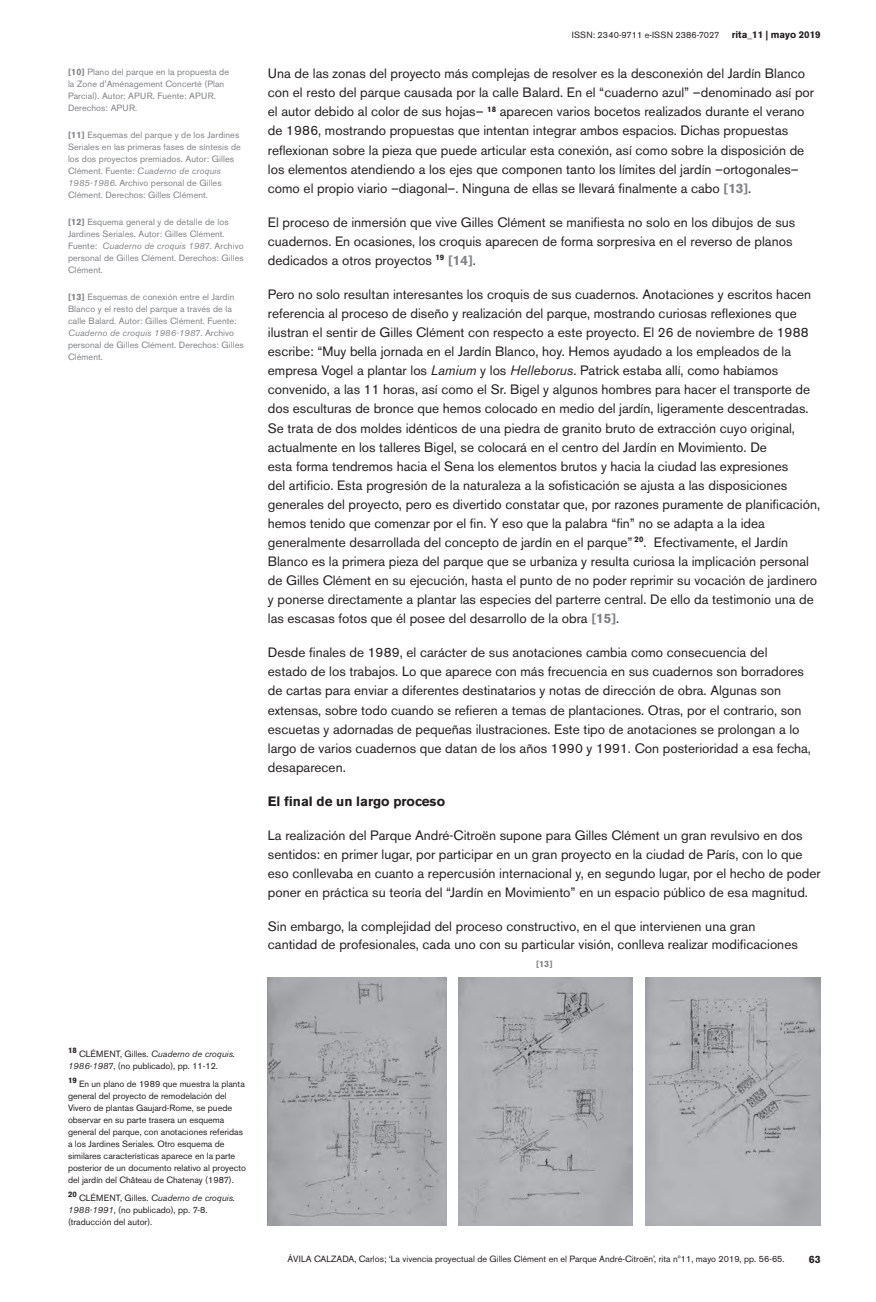
<style>
.page{position:relative;width:876px;height:1302px;background:#fff}
.page>*{position:absolute;margin:0;border:0;box-sizing:border-box;transform-origin:0 0}
.t1{font:13.5px/19px "Akzidenz Grotesk BE";color:#231f20}
.t2{font:700 13.5px "Akzidenz Grotesk BE";color:#231f20}
.t3{font:700 10.5px "Akzidenz Grotesk BE";color:#231f20}
.t4{font:700 9.75px "Akzidenz Grotesk BE";color:#231f20}
.t5{font:9px/12px "Akzidenz Grotesk BE";letter-spacing:.01em;color:#808285}
.t6{font:9px/12px "Akzidenz Grotesk BE";color:#231f20}
.t7{font:9px "Akzidenz Grotesk BE";letter-spacing:.02em;color:#231f20}
.t8{font:700 9px "Akzidenz Grotesk BE";color:#808285}
.t9{font:700 7.8px "Akzidenz Grotesk BE";color:#231f20}
.s1{font-weight:700}
.s2{font-style:italic}
.s3{font-weight:700;color:#808285}
</style>
<div class="page">
<img style="left:645px;top:977px;width:176px;height:248px">
<img style="left:459px;top:977px;width:174px;height:248px">
<img style="left:268px;top:977px;width:178px;height:248px">
<p class="t5" style="left:68px;top:66px;width:163px"><span class="s1">[10]</span> Plano del parque en la propuesta de la Zone d'Aménagement Concerté (Plan<br>Parcial). Autor: APUR. Fuente: APUR.<br>Derechos: APUR.</p>
<p class="t5" style="left:68px;top:129px;width:174px"><span class="s1">[11]</span> Esquemas del parque y de los Jardines Seriales en las primeras fases de síntesis de los dos proyectos premiados. Autor: Gilles Clément. Fuente: <span class="s2">Cuaderno de croquis 1985-1986</span>. Archivo personal de Gilles Clément. Derechos: Gilles Clément.</p>
<p class="t5" style="left:68px;top:216px;width:177px"><span class="s1">[12]</span> Esquema general y de detalle de los Jardines Seriales. Autor: Gilles Clément.<br>Fuente: <span class="s2">Cuaderno de croquis 1987</span>. Archivo personal de Gilles Clément. Derechos: Gilles Clément.</p>
<p class="t5" style="left:68px;top:291px;width:177px"><span class="s1">[13]</span> Esquemas de conexión entre el Jardín Blanco y el resto del parque a través de la calle Balard. Autor: Gilles Clément. Fuente:<br><span class="s2">Cuaderno de croquis 1986-1987</span>. Archivo personal de Gilles Clément. Derechos: Gilles Clément.</p>
<p class="t7" style="left:572px;top:29px;width:149px">ISSN: 2340-9711 e-ISSN 2386-7027</p>
<p class="t4" style="left:732px;top:29px;width:90px">rita_11 | mayo 2019</p>
<p class="t1" style="left:268px;top:64px;width:548px">Una de las zonas del proyecto más complejas de resolver es la desconexión del Jardín Blanco con el resto del parque causada por la calle Balard. En el “cuaderno azul” –denominado así por el autor debido al color de sus hojas– <sup>18</sup> aparecen varios bocetos realizados durante el verano de 1986, mostrando propuestas que intentan integrar ambos espacios. Dichas propuestas reflexionan sobre la pieza que puede articular esta conexión, así como sobre la disposición de los elementos atendiendo a los ejes que componen tanto los límites del jardín –ortogonales– como el propio viario –diagonal–. Ninguna de ellas se llevará finalmente a cabo <span class="s3">[13]</span>.</p>
<p class="t1" style="left:268px;top:212px;width:529px">El proceso de inmersión que vive Gilles Clément se manifiesta no solo en los dibujos de sus cuadernos. En ocasiones, los croquis aparecen de forma sorpresiva en el reverso de planos dedicados a otros proyectos <sup>19</sup> <span class="s3">[14]</span>.</p>
<p class="t1" style="left:268px;top:285px;width:554px">Pero no solo resultan interesantes los croquis de sus cuadernos. Anotaciones y escritos hacen referencia al proceso de diseño y realización del parque, mostrando curiosas reflexiones que ilustran el sentir de Gilles Clément con respecto a este proyecto. El 26 de noviembre de 1988 escribe: “Muy bella jornada en el Jardín Blanco, hoy. Hemos ayudado a los empleados de la empresa Vogel a plantar los <span class="s2">Lamium</span> y los <span class="s2">Helleborus</span>. Patrick estaba allí, como habíamos convenido, a las 11 horas, así como el Sr. Bigel y algunos hombres para hacer el transporte de dos esculturas de bronce que hemos colocado en medio del jardín, ligeramente descentradas.<br>Se trata de dos moldes idénticos de una piedra de granito bruto de extracción cuyo original, actualmente en los talleres Bigel, se colocará en el centro del Jardín en Movimiento. De<br>esta forma tendremos hacia el Sena los elementos brutos y hacia la ciudad las expresiones<br>del artificio. Esta progresión de la naturaleza a la sofisticación se ajusta a las disposiciones generales del proyecto, pero es divertido constatar que, por razones puramente de planificación, hemos tenido que comenzar por el fin. Y eso que la palabra “fin” no se adapta a la idea generalmente desarrollada del concepto de jardín en el parque” <sup>20</sup>. Efectivamente, el Jardín Blanco es la primera pieza del parque que se urbaniza y resulta curiosa la implicación personal de Gilles Clément en su ejecución, hasta el punto de no poder reprimir su vocación de jardinero y ponerse directamente a plantar las especies del parterre central. De ello da testimonio una de las escasas fotos que él posee del desarrollo de la obra <span class="s3">[15]</span>.</p>
<p class="t1" style="left:268px;top:643px;width:545px">Desde finales de 1989, el carácter de sus anotaciones cambia como consecuencia del<br>estado de los trabajos. Lo que aparece con más frecuencia en sus cuadernos son borradores de cartas para enviar a diferentes destinatarios y notas de dirección de obra. Algunas son extensas, sobre todo cuando se refieren a temas de plantaciones. Otras, por el contrario, son escuetas y adornadas de pequeñas ilustraciones. Este tipo de anotaciones se prolongan a lo largo de varios cuadernos que datan de los años 1990 y 1991. Con posterioridad a esa fecha, desaparecen.</p>
<p class="t2" style="left:268px;top:793px;width:179px">El final de un largo proceso</p>
<p class="t1" style="left:268px;top:825px;width:554px">La realización del Parque André-Citroën supone para Gilles Clément un gran revulsivo en dos sentidos: en primer lugar, por participar en un gran proyecto en la ciudad de París, con lo que eso conllevaba en cuanto a repercusión internacional y, en segundo lugar, por el hecho de poder poner en práctica su teoría del “Jardín en Movimiento” en un espacio público de esa magnitud.</p>
<p class="t1" style="left:268px;top:916px;width:531px;line-height:18.3px">Sin embargo, la complejidad del proceso constructivo, en el que intervienen una gran cantidad de profesionales, cada uno con su particular visión, conlleva realizar modificaciones</p>
<p class="t8" style="left:536px;top:958px;width:18px">[13]</p>
<p class="t9" style="left:68px;top:1045px;width:10px">18</p>
<p class="t6" style="left:68px;top:1047px;width:169px;text-indent:11px">CLÉMENT, Gilles. <span class="s2">Cuaderno de croquis.<br>1986-1987</span>, (no publicado), pp. 11-12.</p>
<p class="t9" style="left:68px;top:1075px;width:10px">19</p>
<p class="t6" style="left:68px;top:1077px;width:179px;text-indent:11px">En un plano de 1989 que muestra la planta general del proyecto de remodelación del Vivero de plantas Gaujard-Rome, se puede observar en su parte trasera un esquema general del parque, con anotaciones referidas a los Jardines Seriales. Otro esquema de similares características aparece en la parte posterior de un documento relativo al proyecto del jardín del Château de Chatenay (1987).</p>
<p class="t9" style="left:68px;top:1189px;width:10px">20</p>
<p class="t6" style="left:68px;top:1191px;width:169px;text-indent:11px">CLÉMENT, Gilles. <span class="s2">Cuaderno de croquis.<br>1988-1991</span>, (no publicado), pp. 7-8. (traducción del autor).</p>
<p class="t6" style="left:287px;top:1252px;width:499px">ÁVILA CALZADA, Carlos; ‘La vivencia proyectual de Gilles Clément en el Parque André-Citroën’, rita nº11, mayo 2019, pp. 56-65.</p>
<p class="t3" style="left:809px;top:1252px;width:13px">63</p>
</div>
